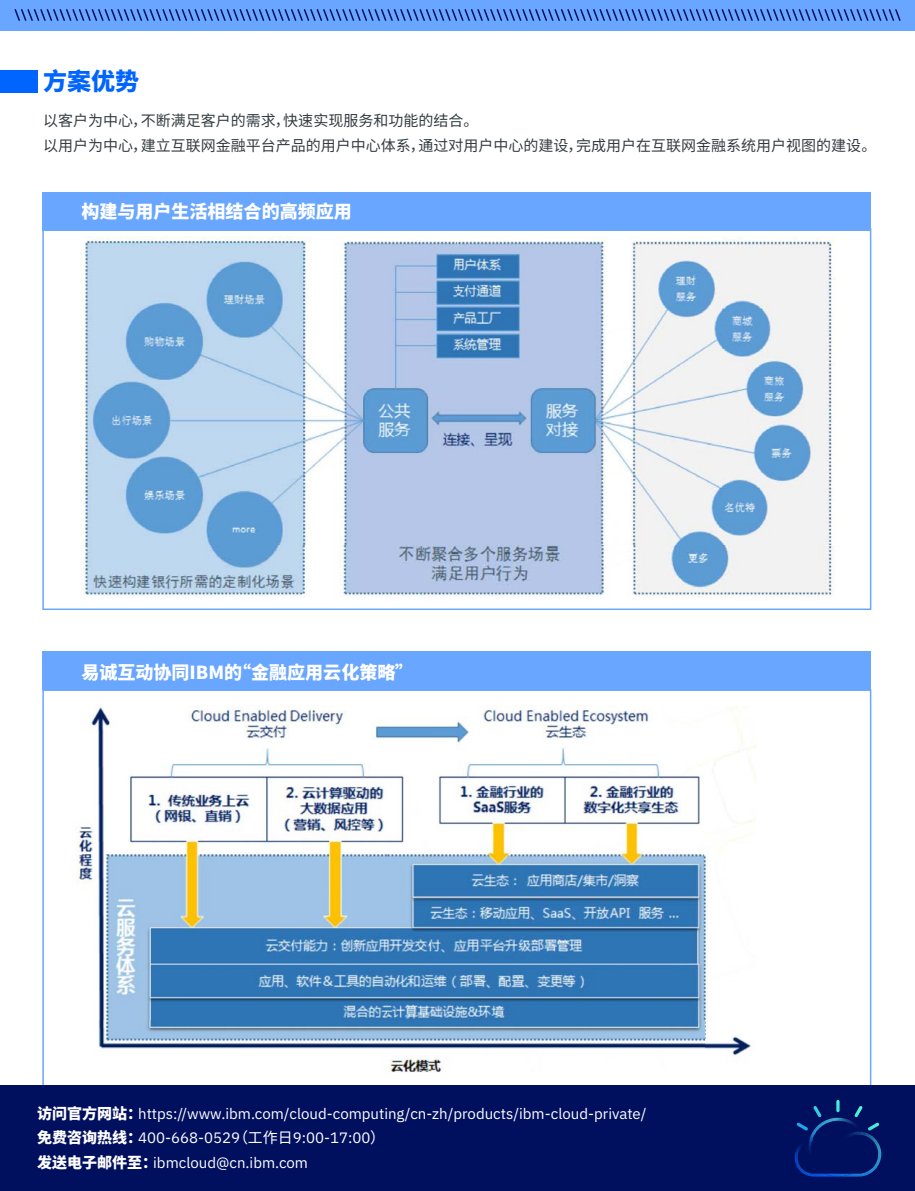
<style>
.page{position:relative;width:915px;height:1191px;background:#fff}
.page>*{position:absolute;margin:0;border:0;box-sizing:border-box;transform-origin:0 0}
.t1{font:900 24px "Noto Sans CJ Ksc";color:#0064ff}
.t2{font:900 18px "Noto Sans CJ Ksc";color:#fff}
.t3{font:15px/24.6px "IBM Plex Sans";color:#fff}
.t4{font:15px/24.6px "Noto Sans CJ Ksc";color:#343c41}
.s1{font-family:"Noto Sans CJ Ksc";font-weight:900}
.s2{font-family:"Noto Sans CJ Ksc"}
</style>
<div class="page">
<div style="left:42px;top:192px;width:829px;height:39px;background:#69a6ff"></div>
<div style="left:42px;top:651px;width:829px;height:39px;background:#69a6ff"></div>
<img style="left:81px;top:238px;width:753px;height:359px">
<div style="left:0;top:0;width:914px;height:30px;background:#69a6ff"></div>
<div style="left:0;top:70px;width:37px;height:23px;background:#0064ff"></div>
<div style="left:42px;top:228px;width:829px;height:382px;border:2px solid #69a6ff"></div>
<img style="left:76px;top:706px;width:680px;height:366px">
<svg style="left:14px;top:9px;width:887px;height:12px"></svg>
<div style="left:0;top:1085px;width:914px;height:106px;background:#000f5e"></div>
<svg style="left:796px;top:1100px;width:83px;height:39px"></svg>
<img style="left:795px;top:1138px;width:13px;height:19px">
<img style="left:809px;top:1117px;width:58px;height:56px">
<img style="left:808px;top:1138px;width:29px;height:38px">
<img style="left:837px;top:1131px;width:27px;height:45px">
<svg style="left:813px;top:1173px;width:25px;height:4px"></svg>
<h1 class="t1" style="left:43px;top:68px;width:98px">方案优势</h1>
<p class="t4" style="left:43px;top:109px;width:834px">以客户为中心，不断满足客户的需求，快速实现服务和功能的结合。<br>以用户为中心，建立互联网金融平台产品的用户中心体系，通过对用户中心的建设，完成用户在互联网金融系统用户视图的建设。</p>
<p class="t2" style="left:81px;top:202px;width:271px">构建与用户生活相结合的高频应用</p>
<p class="t2" style="left:81px;top:662px;width:333px">易诚互动协同IBM的“金融应用云化策略”</p>
<p class="t3" style="left:37px;top:1099px;width:610px"><span class="s1">访问官方网站：</span>https://www.ibm.com/cloud-computing/cn-zh/products/ibm-cloud-private/<span class="s1">免费咨询热线：</span>400-668-0529<span class="s2">（工作日</span>9:00-17:00<span class="s2">）<br></span><span class="s1">发送电子邮件至：</span>ibmcloud@cn.ibm.com</p>
</div>
